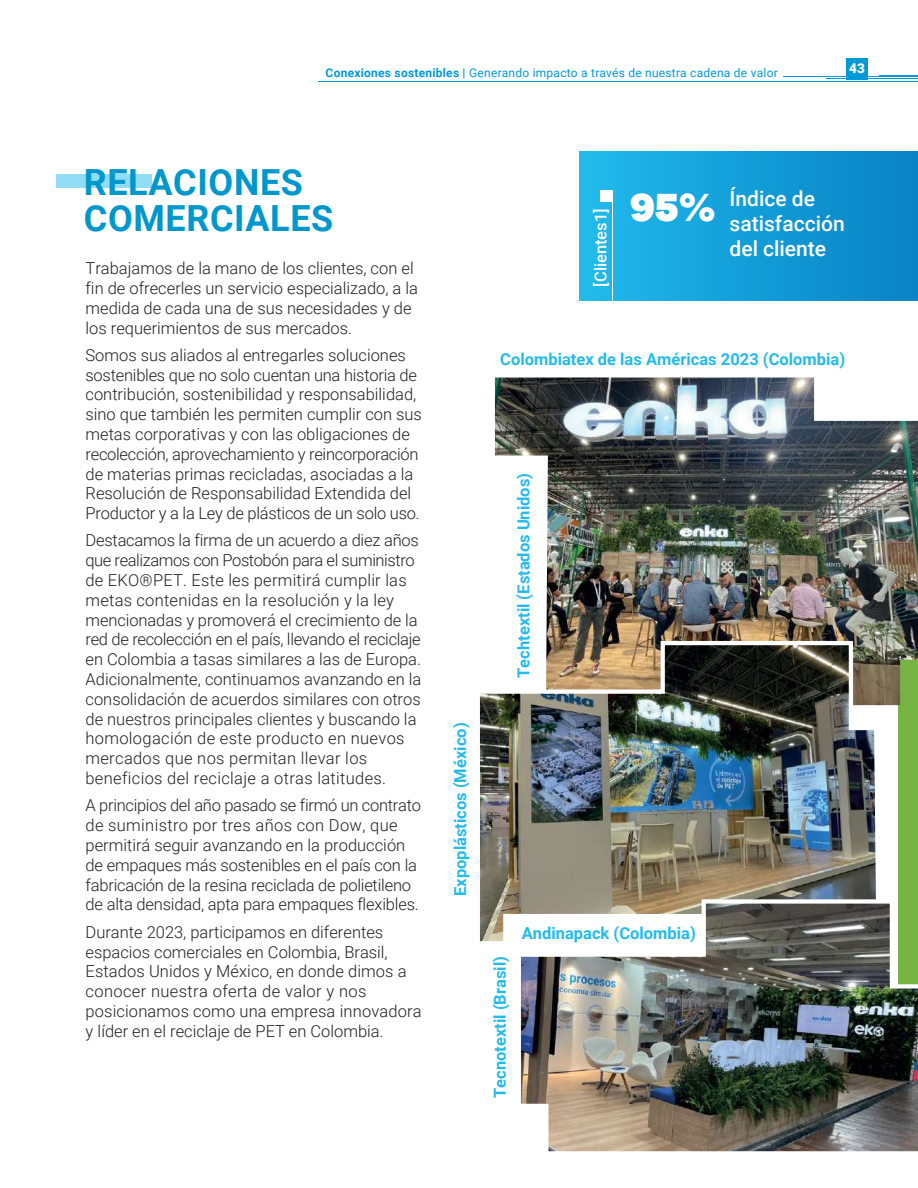
<style>
.page{position:relative;width:918px;height:1188px;background:#fff}
.page>*{position:absolute;margin:0;border:0;box-sizing:border-box;transform-origin:0 0}
.t1{font:700 36px/36px "Roboto";letter-spacing:.015em;color:#0097cc}
.t2{font:500 21px/25.2px "Roboto";color:#fff}
.t3{font:300 16.5px/19.8px "Roboto";color:#231f20}
.t4{font:700 16.5px "Roboto";color:#23bbec}
.t5{font:500 16.5px "Roboto";color:#fff}
.t6{font:900 13.5px "Roboto";color:#fff}
.t7{font:12px "Roboto";letter-spacing:.02em;color:#0099d8}
.s1{font-weight:700}
.s2{font-family:"Galano Grotesque";font-weight:900;font-size:40.5px}
</style>
<div class="page">
<div style="left:898px;top:422px;width:19px;height:607px;background:#75b443"></div>
<div style="left:56px;top:175px;width:96px;height:13px;background:#91ddf5"></div>
<img style="left:495px;top:378px;width:422px;height:327px">
<img style="left:480px;top:639px;width:402px;height:303px">
<img style="left:514px;top:897px;width:403px;height:255px">
<div style="left:579px;top:152px;width:338px;height:148px;background:linear-gradient(to right,#21bbec,#0882c4)"></div>
<hr style="left:612px;top:190px;width:1px;height:112px;background:#fff">
<div style="left:600px;top:190px;width:12px;height:12px;background:#fff"></div>
<div style="left:846px;top:58px;width:21px;height:21px;background:#0099d8"></div>
<hr style="left:826px;top:79px;width:91px;height:1px;background:#0099d8">
<hr style="left:783px;top:77px;width:134px;height:1px;background:#0099d8">
<hr style="left:879px;top:75px;width:38px;height:1px;background:#0099d8">
<hr style="left:318px;top:81px;width:599px;height:1px;background:#0099d8">
<p class="t7" style="left:325px;top:64px;width:453px"><span class="s1">Conexiones sostenibles |</span> Generando impacto a través de nuestra cadena de valor</p>
<p class="t6" style="left:849px;top:59px;width:17px">43</p>
<p class="t6" style="left:850px;top:59px;width:17px">00</p>
<h1 class="t1" style="left:84px;top:163px;width:251px">RELACIONES<br>COMERCIALES</h1>
<p class="t3" style="left:85px;top:258px;width:334px">Trabajamos de la mano de los clientes, con el fin de ofrecerles un servicio especializado, a la medida de cada una de sus necesidades y de los requerimientos de sus mercados.</p>
<p class="t3" style="left:85px;top:344px;width:338px">Somos sus aliados al entregarles soluciones sostenibles que no solo cuentan una historia de contribución, sostenibilidad y responsabilidad, sino que también les permiten cumplir con sus metas corporativas y con las obligaciones de recolección, aprovechamiento y reincorporación de materias primas recicladas, asociadas a la Resolución de Responsabilidad Extendida del Productor y a la Ley de plásticos de un solo uso.</p>
<p class="t3" style="left:85px;top:530px;width:337px">Destacamos la firma de un acuerdo a diez años que realizamos con Postobón para el suministro de EKO®PET. Este les permitirá cumplir las metas contenidas en la resolución y la ley mencionadas y promoverá el crecimiento de la red de recolección en el país, llevando el reciclaje en Colombia a tasas similares a las de Europa.<br>Adicionalmente, continuamos avanzando en la consolidación de acuerdos similares con otros de nuestros principales clientes y buscando la homologación de este producto en nuevos mercados que nos permitan llevar los beneficios del reciclaje a otras latitudes.</p>
<p class="t3" style="left:85px;top:795px;width:337px">A principios del año pasado se firmó un contrato de suministro por tres años con Dow, que permitirá seguir avanzando en la producción de empaques más sostenibles en el país con la fabricación de la resina reciclada de polietileno de alta densidad, apta para empaques flexibles.</p>
<p class="t3" style="left:85px;top:921px;width:337px">Durante 2023, participamos en diferentes espacios comerciales en Colombia, Brasil, Estados Unidos y México, en donde dimos a conocer nuestra oferta de valor y nos posicionamos como una empresa innovadora y líder en el reciclaje de PET en Colombia.</p>
<p class="t5" style="left:589px;top:287px;width:80px;rotate:-90deg">[Clientes1]</p>
<p class="t2" style="left:729px;top:185px;width:117px;text-indent:-99px"><span class="s2">95%</span> Índice de satisfacción del cliente</p>
<p class="t4" style="left:500px;top:347px;width:346px">Colombiatex de las Américas 2023 (Colombia)</p>
<p class="t4" style="left:449px;top:896px;width:175px;rotate:-90deg">Expoplásticos (México)</p>
<p class="t4" style="left:512px;top:678px;width:206px;rotate:-90deg">Techtextil (Estados Unidos)</p>
<p class="t4" style="left:488px;top:1098px;width:143px;rotate:-90deg">Tecnotextil (Brasil)</p>
<p class="t4" style="left:521px;top:922px;width:175px">Andinapack (Colombia)</p>
</div>
